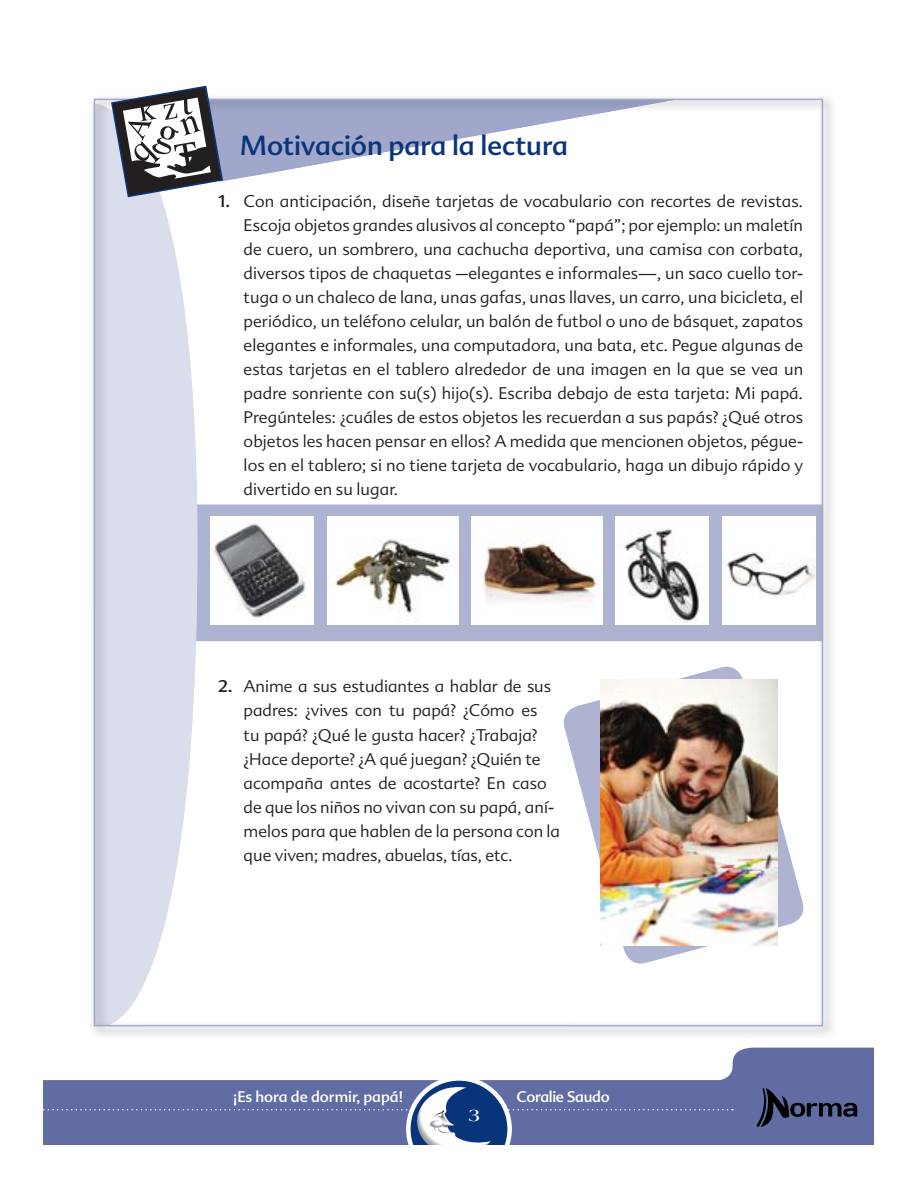
<style>
.page{position:relative;width:918px;height:1188px;background:#fff}
.page>*{position:absolute;margin:0;border:0;box-sizing:border-box;transform-origin:0 0}
.t1{font:27px "Advert";color:#08347b}
.t2{font:700 18px "Americana Std";color:#fff}
.t3{font:300 16.5px/24px "Advert";color:#231f20;text-align:justify}
.t4{font:15px "Advert";color:#fff}
.t5{font:15px "Advert";letter-spacing:-.02em;color:#fff}
.s1{font-weight:400}
</style>
<div class="page">
<svg style="left:43px;top:1048px;width:831px;height:97px;fill:#606ca2"></svg>
<svg style="left:43px;top:1109px;width:690px;height:2px"></svg>
<svg style="left:408px;top:1078px;width:102px;height:102px"></svg>
<div style="left:406px;top:1076px;width:106px;height:106px;border:4px solid #fff;border-radius:50%"></div>
<img style="left:416px;top:1087px;width:74px;height:58px">
<div style="left:0;top:1145px;width:898px;height:43px;background:#fff"></div>
<svg style="left:756px;top:1088px;width:101px;height:39px;background:#485179"></svg>
<hr style="left:0;top:0;width:1px;height:1188px;background:#cbcee3">
<img style="left:92px;top:98px;width:18px;height:363px">
<img style="left:517px;top:98px;width:316px;height:416px">
<img style="left:92px;top:461px;width:50px;height:575px">
<img style="left:783px;top:514px;width:50px;height:522px">
<div style="left:197px;top:505px;width:623px;height:136px;background:#aeb3d2"></div>
<img style="left:97px;top:104px;width:100px;height:919px">
<svg style="left:110px;top:85px;width:564px;height:113px"></svg>
<div style="left:210px;top:517px;width:104px;height:108px;background:#fff"></div>
<img style="left:213px;top:523px;width:93px;height:95px">
<img style="left:327px;top:517px;width:131px;height:108px">
<div style="left:471px;top:517px;width:131px;height:108px;background:#fff"></div>
<img style="left:471px;top:539px;width:130px;height:63px">
<div style="left:615px;top:517px;width:94px;height:108px;background:#fff"></div>
<img style="left:616px;top:528px;width:83px;height:94px">
<div style="left:722px;top:517px;width:94px;height:108px;background:#fff"></div>
<img style="left:726px;top:552px;width:89px;height:45px">
<svg style="left:563px;top:663px;width:244px;height:304px"></svg>
<img style="left:601px;top:680px;width:177px;height:265px">
<h1 class="t1" style="left:240px;top:129px;width:329px">Motivación para la lectura</h1>
<p class="t3" style="left:244px;top:189px;width:561px;text-indent:-26px"><span class="s1">1.</span> Con anticipación, diseñe tarjetas de vocabulario con recortes de revistas.<br>Escoja objetos grandes alusivos al concepto “papá”; por ejemplo: un maletín de cuero, un sombrero, una cachucha deportiva, una camisa con corbata, diversos tipos de chaquetas –elegantes e informales—, un saco cuello tor&shy;tuga o un chaleco de lana, unas gafas, unas llaves, un carro, una bicicleta, el periódico, un teléfono celular, un balón de futbol o uno de básquet, zapatos elegantes e informales, una computadora, una bata, etc. Pegue algunas de estas tarjetas en el tablero alrededor de una imagen en la que se vea un padre sonriente con su(s) hijo(s). Escriba debajo de esta tarjeta: Mi papá.<br>Pregúnteles: ¿cuáles de estos objetos les recuerdan a sus papás? ¿Qué otros objetos les hacen pensar en ellos? A medida que mencionen objetos, pégue&shy;los en el tablero; si no tiene tarjeta de vocabulario, haga un dibujo rápido y divertido en su lugar.</p>
<p class="t3" style="left:244px;top:675px;width:318px;text-align:left;text-indent:-26px"><span class="s1">2.</span> Anime a sus estudiantes a hablar de sus padres: ¿vives con tu papá? ¿Cómo es<br>tu papá? ¿Qué le gusta hacer? ¿Trabaja? ¿Hace deporte? ¿A qué juegan? ¿Quién te acompaña antes de acostarte? En caso de que los niños no vivan con su papá, aní&shy;melos para que hablen de la persona con la que viven; madres, abuelas, tías, etc.</p>
<p class="t4" style="left:233px;top:1088px;width:172px">¡Es hora de dormir, papá!</p>
<p class="t2" style="left:468px;top:1105px;width:13px">3</p>
<p class="t5" style="left:516px;top:1088px;width:95px">Coralie Saudo</p>
</div>
